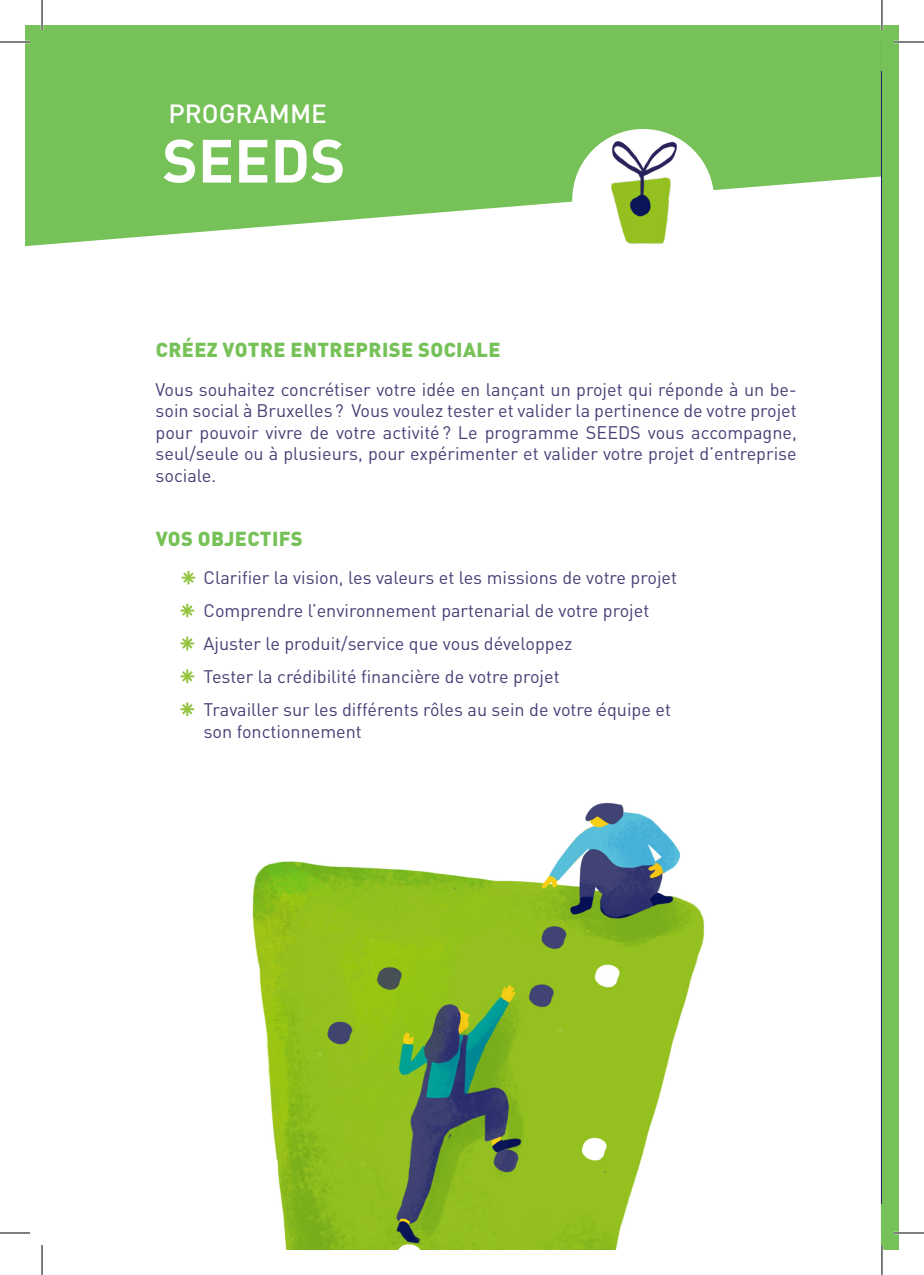
<style>
.page{position:relative;width:924px;height:1275px;background:#fff}
.page>*{position:absolute;margin:0;border:0;box-sizing:border-box;transform-origin:0 0}
.noms_coach{font:700 60px "DINOT";color:#fff}
.txt_courant{font:500 26px "DINOT";color:#fff}
.sous_titre_DIn{font:900 20px "DIN Pro";letter-spacing:.02em;color:#76c258}
.txt_courant-2{font:18px/21.6px "DINOT";color:#464075;text-align:justify}
.tab{font:18px "DINOT";color:#464075}
</style>
<div class="page">
<svg style="left:25px;top:25px;width:856px;height:221px;background:#87c96d"></svg>
<hr style="left:880px;top:42px;width:2px;height:1191px;background:#252161">
<div style="left:881px;top:25px;width:17px;height:45px;background:#76c258"></div>
<div style="left:881px;top:1204px;width:17px;height:46px;background:#76c258"></div>
<div style="left:881px;top:42px;width:17px;height:1176px;background:#76c258"></div>
<img style="left:252px;top:802px;width:453px;height:448px">
<div style="left:572px;top:129px;width:141px;height:142px;background:#fff;border-radius:50%"></div>
<img style="left:574px;top:129px;width:140px;height:117px">
<svg style="left:181px;top:570px;width:15px;height:15px"></svg>
<svg style="left:180px;top:603px;width:15px;height:15px"></svg>
<svg style="left:180px;top:636px;width:15px;height:15px"></svg>
<svg style="left:180px;top:669px;width:15px;height:14px"></svg>
<svg style="left:180px;top:702px;width:15px;height:14px"></svg>
<hr style="left:0;top:41px;width:30px;height:2px;background:#fff">
<hr style="left:893px;top:41px;width:30px;height:2px;background:#fff">
<hr style="left:893px;top:1231px;width:30px;height:3px;background:#fff">
<hr style="left:41px;top:0;width:2px;height:30px;background:#fff">
<hr style="left:880px;top:0;width:2px;height:30px;background:#fff">
<hr style="left:0;top:42px;width:30px;height:1px;background:#000">
<hr style="left:893px;top:42px;width:30px;height:1px;background:#000">
<hr style="left:0;top:1232px;width:30px;height:1px;background:#000">
<hr style="left:893px;top:1232px;width:30px;height:1px;background:#000">
<hr style="left:42px;top:0;width:1px;height:30px;background:#000">
<hr style="left:42px;top:1245px;width:1px;height:30px;background:#000">
<hr style="left:881px;top:0;width:1px;height:30px;background:#000">
<hr style="left:881px;top:1245px;width:1px;height:30px;background:#000">
<p class="txt_courant" style="left:168px;top:96px;width:160px">PROGRAMME</p>
<p class="noms_coach" style="left:162px;top:120px;width:185px">SEEDS</p>
<p class="sous_titre_DIn" style="left:156px;top:332px;width:346px">CRÉEZ VOTRE ENTREPRISE SOCIALE</p>
<p class="txt_courant-2" style="left:155px;top:377px;width:642px">Vous souhaitez concrétiser votre idée en lançant un projet qui réponde à un be&shy;soin social à Bruxelles ? Vous voulez tester et valider la pertinence de votre projet pour pouvoir vivre de votre activité? Le programme SEEDS vous accompagne, seul/seule ou à plusieurs, pour expérimenter et valider votre projet d’entreprise sociale.</p>
<p class="sous_titre_DIn" style="left:156px;top:521px;width:148px">VOS OBJECTIFS</p>
<p class="tab" style="left:203px;top:565px;width:475px">Clarifier la vision, les valeurs et les missions de votre projet</p>
<p class="tab" style="left:203px;top:598px;width:447px">Comprendre l’environnement partenarial de votre projet</p>
<p class="tab" style="left:203px;top:631px;width:370px">Ajuster le produit/service que vous développez</p>
<p class="tab" style="left:203px;top:664px;width:357px">Tester la crédibilité financière de votre projet</p>
<p class="tab" style="left:203px;top:697px;width:468px">Travailler sur les différents rôles au sein de votre équipe et</p>
<p class="tab" style="left:203px;top:719px;width:160px">son fonctionnement</p>
</div>
